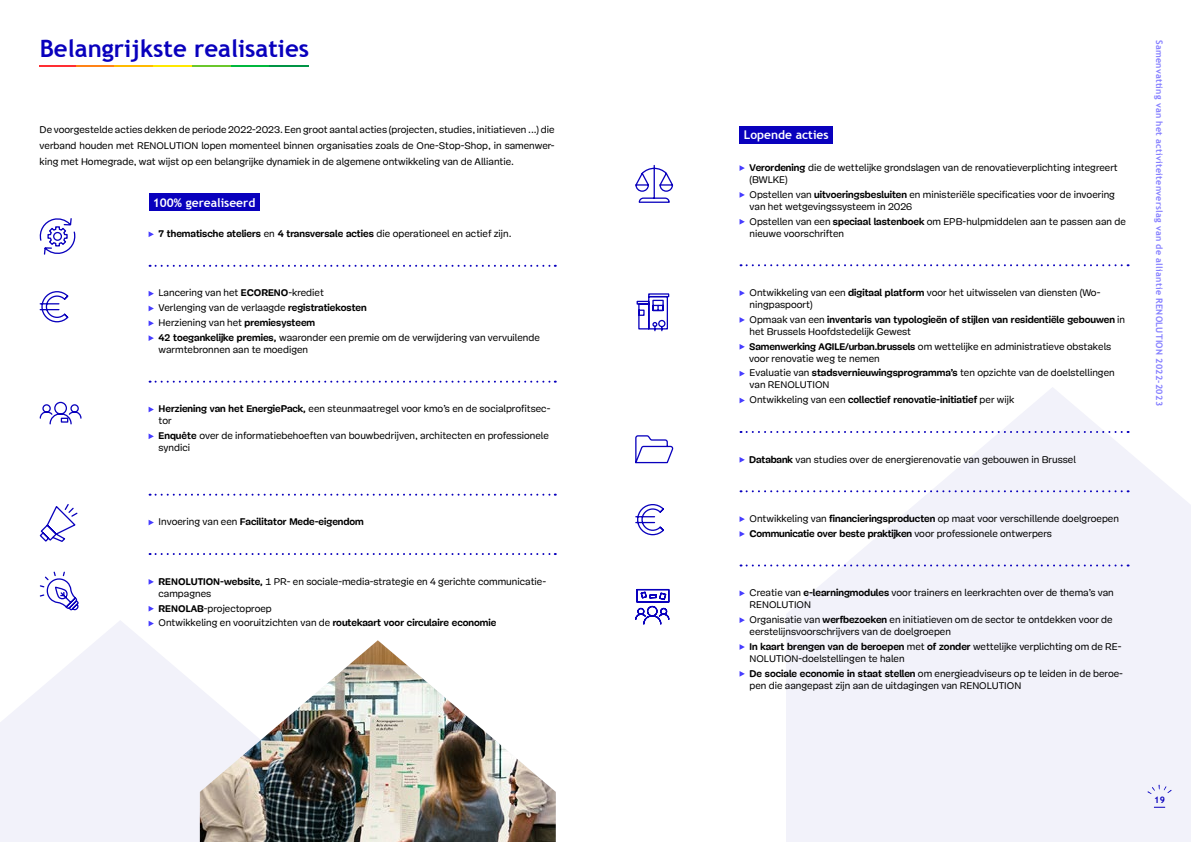
<style>
.page{position:relative;width:1191px;height:842px;background:#fff}
.page>*{position:absolute;margin:0;border:0;box-sizing:border-box;transform-origin:0 0}
.t1{font:700 24px "Trebuchet MS";color:#0900bd}
.t2{font:700 12px "Trebuchet MS";color:#fff}
.t3{font:10px/12px "Mija";color:#000}
.t4{font:700 10px/12px "Mija";color:#000}
.t5{font:700 9px "Trebuchet MS";letter-spacing:.03em;color:#847eff}
.t6{font:700 9px "Trebuchet MS";color:#0900bd}
.s1{font-weight:400}
.s2{font-weight:700}
</style>
<div class="page">
<svg style="left:0;top:620px;width:200px;height:222px;fill:#f2f2fa"></svg>
<img style="left:200px;top:640px;width:356px;height:202px">
<svg style="left:786px;top:387px;width:405px;height:455px;fill:#f2f2fa"></svg>
<svg style="left:149px;top:231px;width:5px;height:6px"></svg>
<svg style="left:150px;top:265px;width:406px;height:2px"></svg>
<svg style="left:149px;top:291px;width:5px;height:5px"></svg>
<svg style="left:149px;top:306px;width:5px;height:5px"></svg>
<svg style="left:149px;top:320px;width:5px;height:6px"></svg>
<svg style="left:149px;top:335px;width:5px;height:6px"></svg>
<svg style="left:150px;top:381px;width:406px;height:2px"></svg>
<svg style="left:149px;top:407px;width:5px;height:5px"></svg>
<svg style="left:149px;top:433px;width:5px;height:6px"></svg>
<svg style="left:150px;top:494px;width:406px;height:2px"></svg>
<svg style="left:149px;top:520px;width:5px;height:5px"></svg>
<svg style="left:150px;top:553px;width:406px;height:2px"></svg>
<svg style="left:149px;top:579px;width:5px;height:6px"></svg>
<svg style="left:149px;top:606px;width:5px;height:5px"></svg>
<svg style="left:149px;top:621px;width:5px;height:5px"></svg>
<svg style="left:39px;top:218px;width:37px;height:37px"></svg>
<svg style="left:39px;top:571px;width:40px;height:40px"></svg>
<svg style="left:39px;top:504px;width:39px;height:38px"></svg>
<svg style="left:39px;top:401px;width:43px;height:24px"></svg>
<svg style="left:39px;top:291px;width:30px;height:32px"></svg>
<svg style="left:635px;top:504px;width:29px;height:32px"></svg>
<svg style="left:739px;top:165px;width:6px;height:6px"></svg>
<svg style="left:739px;top:192px;width:6px;height:6px"></svg>
<svg style="left:739px;top:219px;width:6px;height:6px"></svg>
<svg style="left:740px;top:264px;width:388px;height:2px"></svg>
<svg style="left:739px;top:290px;width:6px;height:6px"></svg>
<svg style="left:739px;top:317px;width:6px;height:6px"></svg>
<svg style="left:739px;top:344px;width:6px;height:6px"></svg>
<svg style="left:739px;top:371px;width:6px;height:5px"></svg>
<svg style="left:739px;top:398px;width:6px;height:5px"></svg>
<svg style="left:740px;top:431px;width:388px;height:2px"></svg>
<svg style="left:739px;top:457px;width:6px;height:6px"></svg>
<svg style="left:740px;top:490px;width:388px;height:2px"></svg>
<svg style="left:739px;top:516px;width:6px;height:6px"></svg>
<svg style="left:739px;top:531px;width:6px;height:6px"></svg>
<svg style="left:740px;top:564px;width:388px;height:2px"></svg>
<svg style="left:739px;top:590px;width:6px;height:6px"></svg>
<svg style="left:739px;top:617px;width:6px;height:6px"></svg>
<svg style="left:739px;top:644px;width:6px;height:6px"></svg>
<svg style="left:739px;top:671px;width:6px;height:6px"></svg>
<svg style="left:635px;top:164px;width:39px;height:39px"></svg>
<svg style="left:636px;top:293px;width:34px;height:39px"></svg>
<svg style="left:635px;top:435px;width:39px;height:29px"></svg>
<svg style="left:635px;top:588px;width:35px;height:37px"></svg>
<hr style="left:231px;top:66px;width:38px;height:1px;background:#00b83d">
<hr style="left:153px;top:66px;width:39px;height:1px;background:#ffe800">
<hr style="left:76px;top:66px;width:38px;height:1px;background:#ff8217">
<hr style="left:192px;top:66px;width:39px;height:1px;background:#6bc72b">
<hr style="left:114px;top:66px;width:39px;height:1px;background:#ffba00">
<hr style="left:40px;top:66px;width:36px;height:1px;background:#ff2e33">
<hr style="left:269px;top:66px;width:40px;height:1px;background:#009445">
<div style="left:149px;top:194px;width:110px;height:17px;background:#0900bd"></div>
<div style="left:739px;top:126px;width:94px;height:17px;background:#0900bd"></div>
<svg style="left:1147px;top:785px;width:24px;height:9px"></svg>
<h1 class="t1" style="left:40px;top:34px;width:271px">Belangrijkste realisaties</h1>
<p class="t3" style="left:40px;top:122px;width:516px;line-height:16px;text-align:justify">De voorgestelde acties dekken de periode 2022-2023. Een groot aantal acties (projecten, studies, initiatieven ...) die verband houden met RENOLUTION lopen momenteel binnen organisaties zoals de One-Stop-Shop, in samenwer&shy;king met Homegrade, wat wijst op een belangrijke dynamiek in de algemene ontwikkeling van de Alliantie.</p>
<p class="t2" style="left:153px;top:195px;width:104px">100% gerealiseerd</p>
<p class="t4" style="left:159px;top:228px;width:354px">7 thematische ateliers <span class="s1">en</span> 4 transversale acties <span class="s1">die operationeel en actief zijn.</span></p>
<p class="t3" style="left:159px;top:286px;width:383px;line-height:14.8px">Lancering van het <span class="s2">ECORENO</span>-krediet<br>Verlenging van de verlaagde <span class="s2">registratiekosten<br></span>Herziening van het <span class="s2">premiesysteem<br>42 toegankelijke premies,</span> waaronder een premie om de verwijdering van vervuilende</p>
<p class="t3" style="left:159px;top:344px;width:151px">warmtebronnen aan te moedigen</p>
<p class="t3" style="left:159px;top:403px;width:393px"><span class="s2">Herziening van het EnergiePack,</span> een steunmaatregel voor kmo’s en de socialprofitsec&shy;tor</p>
<p class="t3" style="left:159px;top:430px;width:392px"><span class="s2">Enquête</span> over de informatiebehoeften van bouwbedrijven, architecten en professionele syndici</p>
<p class="t4" style="left:159px;top:516px;width:207px"><span class="s1">Invoering van een</span> Facilitator Mede-eigendom</p>
<p class="t3" style="left:159px;top:575px;width:389px"><span class="s2">RENOLUTION-website,</span> 1 PR- en sociale-media-strategie en 4 gerichte communicatie&shy;campagnes</p>
<p class="t3" style="left:159px;top:601px;width:339px;line-height:14.8px"><span class="s2">RENOLAB</span>-projectoproep<br>Ontwikkeling en vooruitzichten van de <span class="s2">routekaart voor circulaire economie</span></p>
<p class="t2" style="left:744px;top:127px;width:86px">Lopende acties</p>
<p class="t3" style="left:749px;top:162px;width:370px"><span class="s2">Verordening</span> die de wettelijke grondslagen van de renovatieverplichting integreert (BWLKE)</p>
<p class="t3" style="left:749px;top:188px;width:367px">Opstellen van <span class="s2">uitvoeringsbesluiten</span> en ministeriële specificaties voor de invoering van het wetgevingssysteem in 2026</p>
<p class="t3" style="left:749px;top:215px;width:378px">Opstellen van een <span class="s2">speciaal lastenboek</span> om EPB-hulpmiddelen aan te passen aan de nieuwe voorschriften</p>
<p class="t3" style="left:749px;top:287px;width:352px">Ontwikkeling van een <span class="s2">digitaal platform</span> voor het uitwisselen van diensten (Wo&shy;ningpaspoort)</p>
<p class="t4" style="left:749px;top:314px;width:377px"><span class="s1">Opmaak van een</span> inventaris van typologieën of stijlen van residentiële gebouwen <span class="s1">in het Brussels Hoofdstedelijk Gewest</span></p>
<p class="t3" style="left:749px;top:340px;width:363px"><span class="s2">Samenwerking AGILE/urban.brussels</span> om wettelijke en administratieve obstakels voor renovatie weg te nemen</p>
<p class="t3" style="left:749px;top:367px;width:367px">Evaluatie van <span class="s2">stadsvernieuwingsprogramma’s</span> ten opzichte van de doelstellingen van RENOLUTION</p>
<p class="t4" style="left:749px;top:394px;width:266px"><span class="s1">Ontwikkeling van een</span> collectief renovatie-initiatief <span class="s1">per wijk</span></p>
<p class="t3" style="left:749px;top:453px;width:328px"><span class="s2">Databank</span> van studies over de energierenovatie van gebouwen in Brussel</p>
<p class="t3" style="left:749px;top:511px;width:371px;line-height:14.8px">Ontwikkeling van <span class="s2">financieringsproducten</span> op maat voor verschillende doelgroepen<br><span class="s2">Communicatie over beste praktijken</span> voor professionele ontwerpers</p>
<p class="t3" style="left:749px;top:587px;width:366px">Creatie van <span class="s2">e-learningmodules</span> voor trainers en leerkrachten over de thema’s van<br>RENOLUTION</p>
<p class="t3" style="left:749px;top:614px;width:364px">Organisatie van <span class="s2">werfbezoeken</span> en initiatieven om de sector te ontdekken voor de eerstelijnsvoorschrijvers van de doelgroepen</p>
<p class="t3" style="left:749px;top:640px;width:373px"><span class="s2">In kaart brengen van de beroepen</span> met <span class="s2">of zonder</span> wettelijke verplichting om de RE-<br>NOLUTION-doelstellingen te halen</p>
<p class="t3" style="left:749px;top:667px;width:375px"><span class="s2">De sociale economie in staat stellen</span> om energieadviseurs op te leiden in de beroe&shy;pen die aangepast zijn aan de uitdagingen van RENOLUTION</p>
<p class="t5" style="left:1165px;top:40px;width:368px;rotate:90deg">Samenvatting van het activiteitenverslag van de alliantie RENOLUTION 2022-2023</p>
<p class="t6" style="left:1154px;top:794px;width:12px">19</p>
</div>
